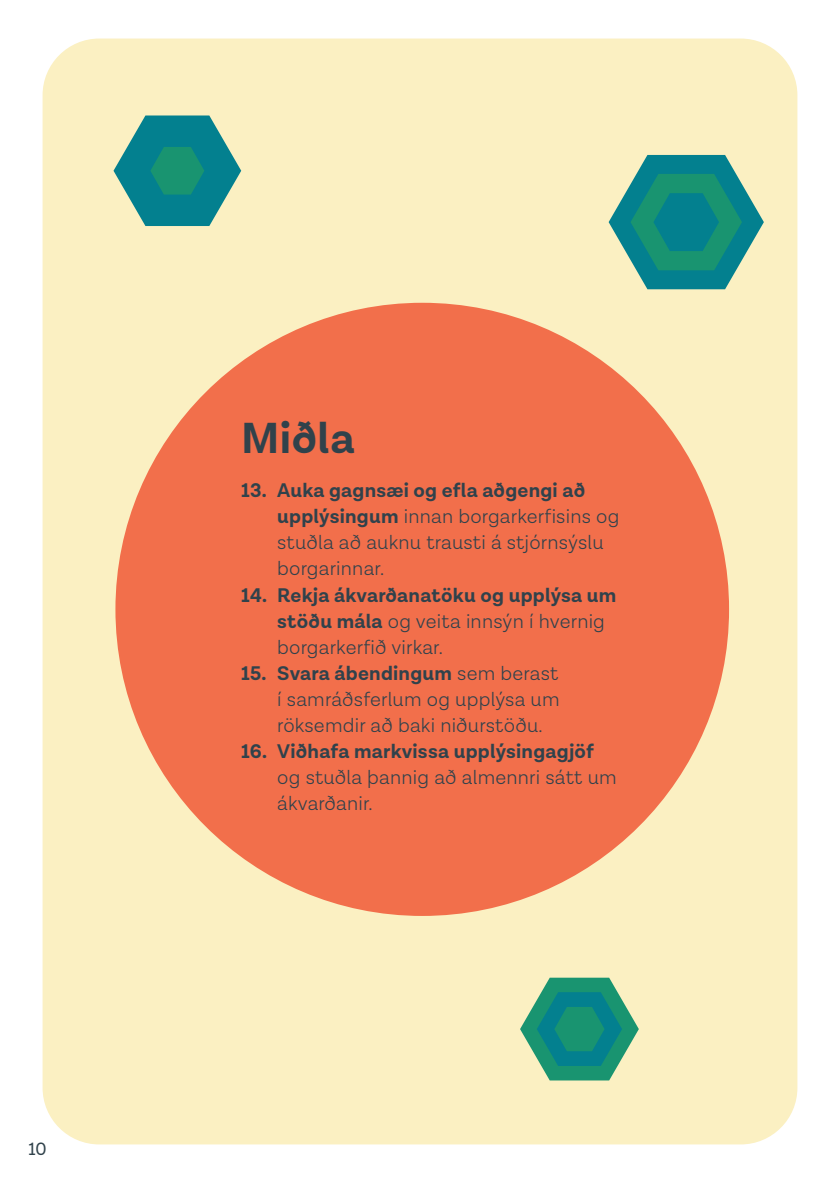
<style>
.page{position:relative;width:840px;height:1191px;background:#fff}
.page>*{position:absolute;margin:0;border:0;box-sizing:border-box;transform-origin:0 0}
.t1{font:700 44px "Lota Grotesque Alt 1";letter-spacing:.01em;color:#30424b}
.t2{font:300 20px/26px "Lota Grotesque Alt 1";letter-spacing:.01em;color:#30424b}
.t3{font:700 20px/26px "Lota Grotesque Alt 1";letter-spacing:.01em;color:#30424b}
.t4{font:18px "Lota Grotesque Alt 1";color:#30424b}
.s1{font-weight:700}
.s2{font-weight:300}
</style>
<div class="page">
<div style="left:43px;top:39px;width:754px;height:1105px;background:#fbf0c2;border-radius:57px"></div>
<div style="left:115px;top:303px;width:613px;height:613px;background:#f26f4b;border-radius:50%"></div>
<svg style="left:113px;top:115px;width:128px;height:111px"></svg>
<svg style="left:608px;top:155px;width:155px;height:134px"></svg>
<svg style="left:520px;top:977px;width:118px;height:103px"></svg>
<p class="t4" style="left:28px;top:1139px;width:20px">10</p>
<h1 class="t1" style="left:241px;top:413px;width:115px">Miðla</h1>
<p class="t2" style="left:277px;top:478px;width:343px;text-indent:-36px"><span class="s1">13. Auka gagnsæi og efla aðgengi að upplýsingum</span> innan borgarkerfisins og stuðla að auknu trausti á stjórnsýslu borgarinnar.</p>
<p class="t3" style="left:277px;top:582px;width:340px;text-indent:-36px">14. Rekja ákvarðanatöku og upplýsa um stöðu mála <span class="s2">og veita innsýn í hvernig borgarkerfið virkar.</span></p>
<p class="t2" style="left:277px;top:660px;width:284px;text-align:justify;text-indent:-36px"><span class="s1">15. Svara ábendingum</span> sem berast í samráðsferlum og upplýsa um röksemdir að baki niðurstöðu.</p>
<p class="t3" style="left:241px;top:738px;width:354px">16. Viðhafa markvissa upplýsingagjöf</p>
<p class="t2" style="left:277px;top:764px;width:341px">og stuðla þannig að almennri sátt um ákvarðanir.</p>
</div>
